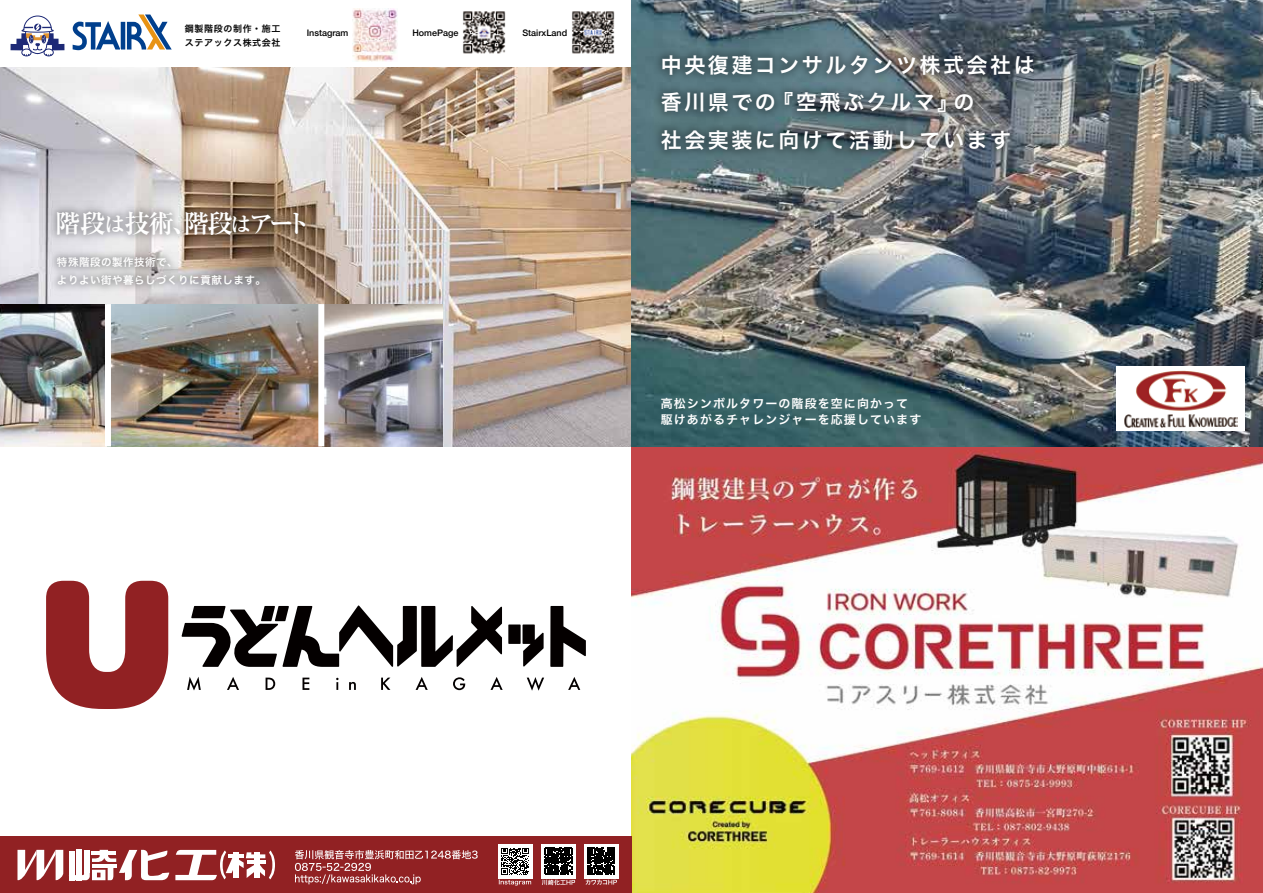
<style>
.page{position:relative;width:1263px;height:893px;background:#fff}
.page>*{position:absolute;margin:0;border:0;box-sizing:border-box;transform-origin:0 0}
.t1{font:700 25.5px "Ryumin";letter-spacing:-.07em;color:#fff}
.t2{font:21px/37.5px "Hiragino Sans W6";letter-spacing:.12em;color:#fff}
.t3{font:12px/16.5px "Hiragino Sans W6";letter-spacing:.09em;color:#fff}
.t4{font:10.5px/18px "Hiragino Sans W6";letter-spacing:.05em;color:#fff}
.t5{font:500 9px "Helvetica Neue";color:#000}
.t6{font:9px "Hiragino Sans W6";letter-spacing:.07em;color:#000}
.s1{font-size:21px}
</style>
<div class="page">
<img style="left:0;top:67px;width:631px;height:379px">
<img style="left:631px;top:0;width:632px;height:893px">
<img style="left:0;top:304px;width:442px;height:142px">
<div style="left:105px;top:304px;width:6px;height:142px;background:#fff"></div>
<div style="left:318px;top:304px;width:6px;height:142px;background:#fff"></div>
<img style="left:352px;top:8px;width:45px;height:54px">
<img style="left:463px;top:11px;width:43px;height:43px">
<img style="left:572px;top:11px;width:35px;height:43px">
<svg style="left:73px;top:15px;width:99px;height:35px"></svg>
<div style="left:0;top:836px;width:631px;height:57px;background:#912123"></div>
<svg style="left:46px;top:581px;width:122px;height:128px"></svg>
<svg style="left:550px;top:606px;width:36px;height:61px"></svg>
<div style="left:508px;top:624px;width:13px;height:20px;background:#040000"></div>
<svg style="left:522px;top:624px;width:22px;height:43px"></svg>
<svg style="left:182px;top:605px;width:320px;height:62px"></svg>
<svg style="left:187px;top:677px;width:14px;height:13px"></svg>
<svg style="left:227px;top:677px;width:12px;height:13px"></svg>
<svg style="left:266px;top:678px;width:9px;height:12px"></svg>
<svg style="left:302px;top:678px;width:7px;height:12px"></svg>
<svg style="left:336px;top:678px;width:2px;height:12px"></svg>
<svg style="left:349px;top:682px;width:7px;height:8px"></svg>
<svg style="left:381px;top:678px;width:9px;height:12px"></svg>
<svg style="left:416px;top:677px;width:12px;height:13px"></svg>
<svg style="left:453px;top:677px;width:12px;height:13px"></svg>
<svg style="left:490px;top:677px;width:13px;height:13px"></svg>
<svg style="left:527px;top:677px;width:17px;height:14px"></svg>
<svg style="left:568px;top:677px;width:12px;height:13px"></svg>
<div style="left:498px;top:844px;width:34px;height:35px;background:#fff"></div>
<svg style="left:499px;top:848px;width:32px;height:37px"></svg>
<svg style="left:541px;top:844px;width:35px;height:35px"></svg>
<svg style="left:542px;top:848px;width:33px;height:37px"></svg>
<svg style="left:584px;top:844px;width:35px;height:35px"></svg>
<svg style="left:585px;top:848px;width:32px;height:37px"></svg>
<svg style="left:295px;top:850px;width:183px;height:34px"></svg>
<svg style="left:17px;top:850px;width:46px;height:31px"></svg>
<div style="left:76px;top:849px;width:6px;height:31px;background:#fff"></div>
<svg style="left:69px;top:850px;width:100px;height:30px"></svg>
<svg style="left:175px;top:850px;width:100px;height:30px"></svg>
<img style="left:3px;top:292px;width:312px;height:50px">
<img style="left:0;top:156px;width:365px;height:136px">
<img style="left:607px;top:0;width:482px;height:211px">
<div style="left:1116px;top:366px;width:128px;height:65px;background:#fff"></div>
<img style="left:1124px;top:370px;width:113px;height:58px">
<svg style="left:11px;top:15px;width:53px;height:41px"></svg>
<p class="t6" style="left:185px;top:21px;width:97px">鋼製階段の制作・施工</p>
<p class="t6" style="left:185px;top:34px;width:97px">ステアックス株式会社</p>
<p class="t5" style="left:307px;top:26px;width:43px">Instagram</p>
<p class="t5" style="left:412px;top:26px;width:48px">HomePage</p>
<p class="t5" style="left:522px;top:26px;width:46px">StairxLand</p>
<p class="t1" style="left:55px;top:207px;width:258px">階段<span class="s1">は</span>技術、階段<span class="s1">は</span>アート</p>
<p class="t4" style="left:57px;top:252px;width:210px">特殊階段の製作技術で、<br>よりよい街や暮らしづくりに貢献します。</p>
<p class="t2" style="left:661px;top:45px;width:375px">中央復建コンサルタンツ株式会社は香川県での『空飛ぶクルマ』の<br>社会実装に向けて活動しています</p>
<p class="t3" style="left:661px;top:394px;width:262px">高松シンボルタワーの階段を空に向かって駆けあがるチャレンジャーを応援しています</p>
</div>
